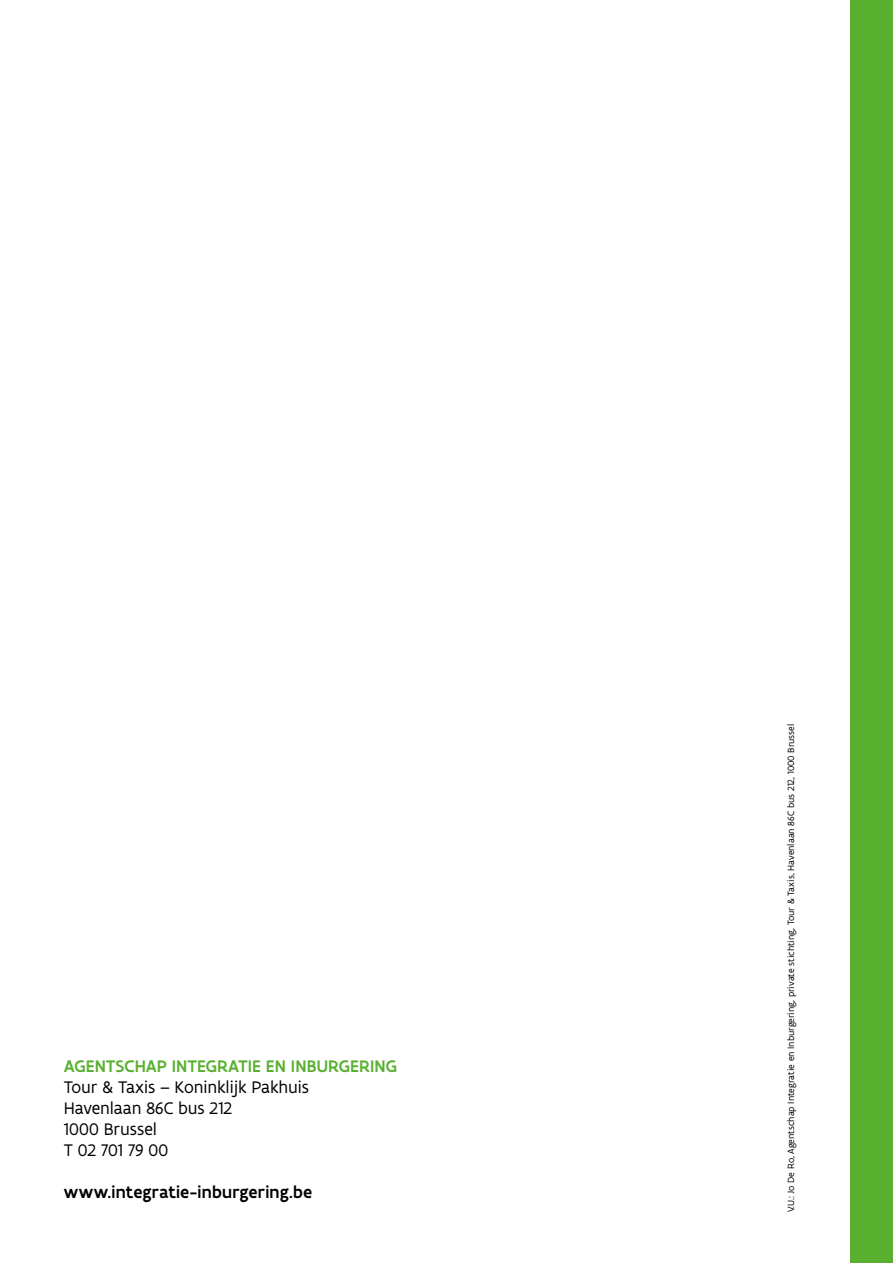
<style>
.page{position:relative;width:893px;height:1263px;background:#fff}
.page>*{position:absolute;margin:0;border:0;box-sizing:border-box;transform-origin:0 0}
.t1{font:18px/21px "Flanders Art Sans";letter-spacing:-.01em;color:#000}
.t2{font:500 18px "Flanders Art Sans";letter-spacing:.005em;color:#59b02f}
.t3{font:500 18px "Flanders Art Sans";letter-spacing:.005em;color:#000}
.t4{font:9.75px "Flanders Art Sans";color:#000}
</style>
<div class="page">
<div style="left:850px;top:0;width:43px;height:1263px;background:#59b02f"></div>
<h1 class="t2" style="left:64px;top:1055px;width:335px">AGENTSCHAP INTEGRATIE EN INBURGERING</h1>
<h1 class="t1" style="left:64px;top:1077px;width:247px">Tour &amp; Taxis – Koninklijk Pakhuis<br>Havenlaan 86C bus 212<br>1000 Brussel<br>T 02 701 79 00</h1>
<h1 class="t3" style="left:64px;top:1181px;width:250px">www.integratie-inburgering.be</h1>
<p class="t4" style="left:785px;top:1212px;width:490px;rotate:-90deg">V.U.: Jo De Ro, Agentschap Integratie en Inburgering, private stichting, Tour &amp; Taxis, Havenlaan 86C bus 212, 1000 Brussel</p>
</div>
